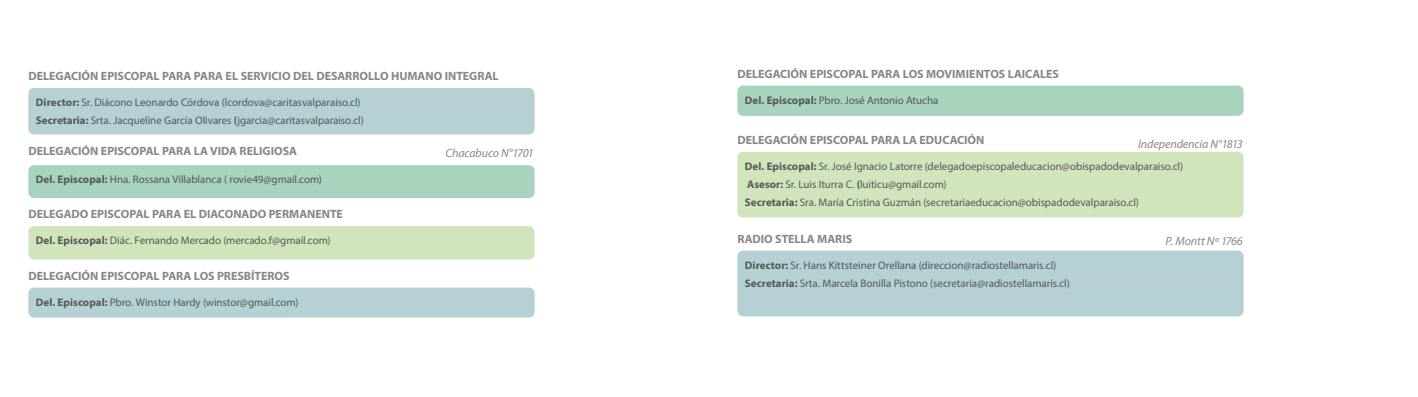
<style>
.page{position:relative;width:1418px;height:397px;background:#fff}
.page>*{position:absolute;margin:0;border:0;box-sizing:border-box;transform-origin:0 0}
.t1{font:700 12px "Myriad Pro";letter-spacing:-.005em;color:#878787}
.t2{font:italic 12px "Myriad Pro";letter-spacing:-.01em;color:#878787}
.t3{font:11px/18px "Myriad Pro";letter-spacing:-.005em;color:#575756}
.s1{font-weight:700}
</style>
<div class="page">
<div style="left:28px;top:165px;width:506px;height:33px;background:#a8d3bd;border-radius:6px"></div>
<div style="left:28px;top:226px;width:506px;height:33px;background:#d1e5bd;border-radius:6px"></div>
<div style="left:28px;top:287px;width:506px;height:30px;background:#b5d1d4;border-radius:6px"></div>
<div style="left:737px;top:152px;width:506px;height:65px;background:#d1e5bd;border-radius:6px"></div>
<div style="left:737px;top:251px;width:506px;height:65px;background:#b5d1d4;border-radius:6px"></div>
<div style="left:737px;top:86px;width:506px;height:30px;background:#a8d3bd;border-radius:6px"></div>
<div style="left:28px;top:88px;width:506px;height:46px;background:#b5d1d4;border-radius:6px"></div>
<p class="t1" style="left:28px;top:68px;width:472px">DELEGACIÓN EPISCOPAL PARA PARA EL SERVICIO DEL DESARROLLO HUMANO INTEGRAL</p>
<p class="t3" style="left:36px;top:93px;width:329px"><span class="s1">Director:</span> Sr. Diácono Leonardo Córdova (lcordova@caritasvalparaiso.cl)<br><span class="s1">Secretaria:</span> Srta. Jacqueline García Olivares <span class="s1">(</span>jgarcia@caritasvalparaiso.cl)</p>
<p class="t1" style="left:28px;top:143px;width:270px">DELEGACIÓN EPISCOPAL PARA LA VIDA RELIGIOSA</p>
<p class="t3" style="left:36px;top:170px;width:287px"><span class="s1">Del. Episcopal:</span> Hna. Rossana Villablanca ( rovie49@gmail.com)</p>
<p class="t1" style="left:28px;top:206px;width:316px">DELEGADO EPISCOPAL PARA EL DIACONADO PERMANENTE</p>
<p class="t3" style="left:36px;top:231px;width:296px"><span class="s1">Del. Episcopal:</span> Diác. Fernando Mercado (mercado.f@gmail.com)</p>
<p class="t1" style="left:28px;top:268px;width:263px">DELEGACIÓN EPISCOPAL PARA LOS PRESBÍTEROS</p>
<p class="t3" style="left:36px;top:293px;width:264px"><span class="s1">Del. Episcopal:</span> Pbro. Winstor Hardy (winstor@gmail.com)</p>
<p class="t2" style="left:445px;top:146px;width:90px">Chacabuco N°1701</p>
<p class="t1" style="left:737px;top:66px;width:323px">DELEGACIÓN EPISCOPAL PARA LOS MOVIMIENTOS LAICALES</p>
<p class="t3" style="left:745px;top:91px;width:195px"><span class="s1">Del. Episcopal:</span> Pbro. José Antonio Atucha</p>
<p class="t1" style="left:737px;top:132px;width:249px">DELEGACIÓN EPISCOPAL PARA LA EDUCACIÓN</p>
<p class="t2" style="left:1138px;top:137px;width:106px">Independencia N°1813</p>
<p class="t3" style="left:745px;top:157px;width:440px"><span class="s1">Del. Episcopal:</span> Sr. José Ignacio Latorre (delegadoepiscopaleducacion@obispadodevalparaiso.cl)<br><span class="s1">Asesor:</span> Sr. Luis Iturra C. <span class="s1">(</span>luiticu@gmail.com)<br><span class="s1">Secretaria:</span> Sra. María Cristina Guzmán (secretariaeducacion@obispadodevalparaiso.cl)</p>
<p class="t1" style="left:737px;top:231px;width:116px">RADIO STELLA MARIS</p>
<p class="t3" style="left:745px;top:256px;width:326px"><span class="s1">Director:</span> Sr. Hans Kittsteiner Orellana (direccion@radiostellamaris.cl)<br><span class="s1">Secretaria:</span> Srta. Marcela Bonilla Pistono (secretaria@radiostellamaris.cl)</p>
<p class="t2" style="left:1165px;top:234px;width:79px">P. Montt Nº 1766</p>
</div>
